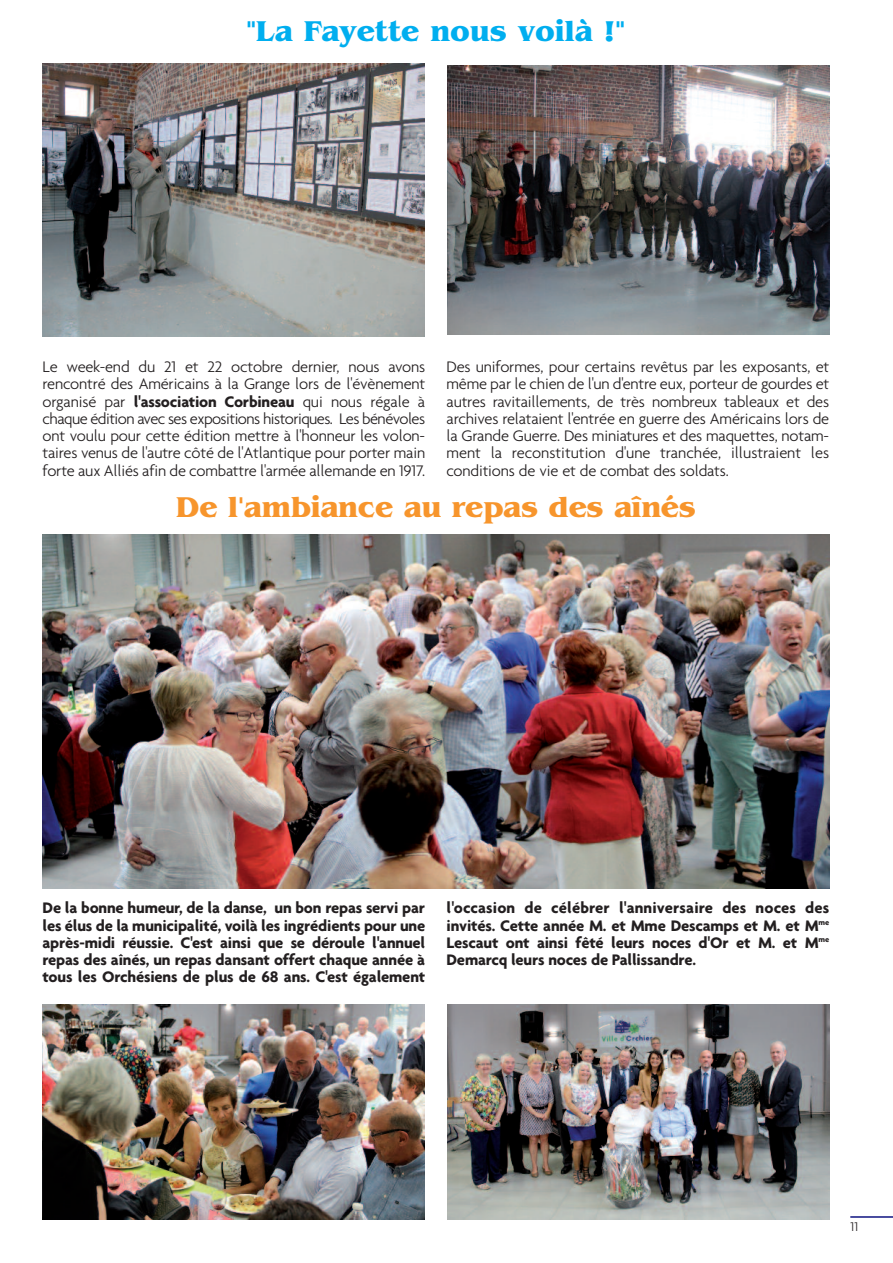
<style>
.page{position:relative;width:893px;height:1263px;background:#fff}
.page>*{position:absolute;margin:0;border:0;box-sizing:border-box;transform-origin:0 0}
.t1{font:700 30px "Benguiat";letter-spacing:-.005em;color:#f7952c}
.t2{font:700 30px "Benguiat";color:#00aeef}
.t3{font:300 16.5px/17.2px "Agenda";letter-spacing:-.01em;color:#231f20;text-align:justify}
.t4{font:700 16.5px/17.2px "Agenda";letter-spacing:-.01em;color:#231f20;text-align:justify}
.t5{font:300 13.5px "Agenda";color:#231f20}
.s1{font-weight:700}
</style>
<div class="page">
<hr style="left:850px;top:1216px;width:43px;height:2px;background:#3e419a">
<img style="left:43px;top:534px;width:786px;height:354px">
<img style="left:447px;top:65px;width:382px;height:270px">
<img style="left:43px;top:64px;width:381px;height:272px">
<img style="left:43px;top:1004px;width:381px;height:215px">
<img style="left:447px;top:1004px;width:382px;height:215px">
<h1 class="t2" style="left:247px;top:14px;width:380px">"La Fayette nous voilà !"</h1>
<p class="t3" style="left:43px;top:358px;width:384px">Le week-end du 21 et 22 octobre dernier, nous avons rencontré des Américains à la Grange lors de l'évènement organisé par <span class="s1">l'association Corbineau</span> qui nous régale à chaque édition avec ses expositions historiques. Les bénévoles ont voulu pour cette édition mettre à l'honneur les volon&shy;taires venus de l'autre côté de l'Atlantique pour porter main forte aux Alliés afin de combattre l'armée allemande en 1917.</p>
<p class="t3" style="left:446px;top:358px;width:384px">Des uniformes, pour certains revêtus par les exposants, et même par le chien de l'un d'entre eux, porteur de gourdes et autres ravitaillements, de très nombreux tableaux et des archives relataient l'entrée en guerre des Américains lors de la Grande Guerre. Des miniatures et des maquettes, notam&shy;ment la reconstitution d'une tranchée, illustraient les conditions de vie et de combat des soldats.</p>
<h1 class="t1" style="left:176px;top:489px;width:521px">De l'ambiance au repas des aînés</h1>
<p class="t4" style="left:43px;top:899px;width:384px">De la bonne humeur, de la danse, un bon repas servi par les élus de la municipalité, voilà les ingrédients pour une après-midi réussie. C'est ainsi que se déroule l'annuel repas des aînés, un repas dansant offert chaque année à tous les Orchésiens de plus de 68 ans. C'est également</p>
<p class="t4" style="left:446px;top:899px;width:384px">l'occasion de célébrer l'anniversaire des noces des invités. Cette année M. et Mme Descamps et M. et M<sup>me </sup>Lescaut ont ainsi fêté leurs noces d'Or et M. et M<sup>me </sup>Demarcq leurs noces de Pallissandre.</p>
<p class="t5" style="left:850px;top:1218px;width:9px">11</p>
</div>
